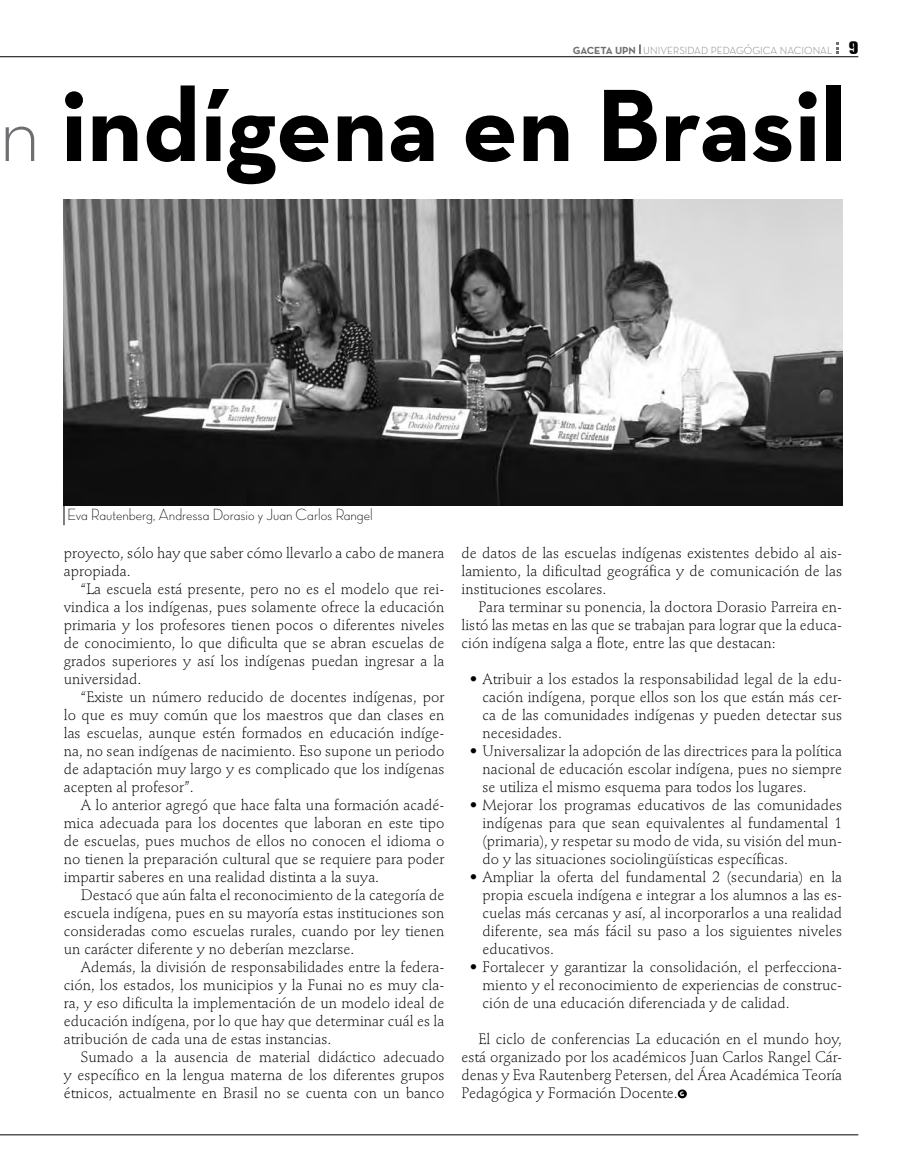
<style>
.page{position:relative;width:906px;height:1174px;background:#fff}
.page>*{position:absolute;margin:0;border:0;box-sizing:border-box;transform-origin:0 0}
.t1{font:700 104.55px "Neutra Text";color:#000}
.t2{font:16.5px "Neutra Disp Light Alt";color:#000}
.t3{font:300 15px/18px "Stempel Schneidler";color:#000;text-align:justify}
.t4{font:300 10.5px "Neutra Text";color:#77787b}
.t5{font:700 6.3px "Stone Sans";color:#fff;scale:.95 1}
.s1{font-weight:700;color:#6d6e71}
.s2{font-family:"Briem Akademi MM 900 400";font-weight:400;font-size:18px;color:#000}
.s3{font-weight:300;font-size:82.5px;color:#6d6e71}
</style>
<div class="page">
<hr style="left:0;top:56px;width:858px;height:1px;background:#000">
<svg style="left:836px;top:42px;width:3px;height:12px"></svg>
<hr style="left:0;top:1134px;width:858px;height:1px;background:#000">
<svg style="left:677px;top:1089px;width:10px;height:9px"></svg>
<img style="left:64px;top:199px;width:778px;height:306px">
<svg style="left:64px;top:505px;width:1px;height:20px"></svg>
<p class="t4" style="left:573px;top:44px;width:287px"><span class="s1">Gaceta upn</span> UNIVERSIDAD PEDAGÓGICA NACIONAL <span class="s2">9</span></p>
<h1 class="t1" style="left:-1px;top:60px;width:849px"><span class="s3">N</span> indígena en Brasil</h1>
<p class="t2" style="left:67px;top:505px;width:307px">Eva Rautenberg, Andressa Dorasio y Juan Carlos Rangel</p>
<p class="t3" style="left:64px;top:544px;width:382px">proyecto, sólo hay que saber cómo llevarlo a cabo de manera apropiada.</p>
<p class="t3" style="left:64px;top:580px;width:382px;text-indent:17px">“La escuela está presente, pero no es el modelo que rei&shy;vindica a los indígenas, pues solamente ofrece la educación primaria y los profesores tienen pocos o diferentes niveles de conocimiento, lo que dificulta que se abran escuelas de grados superiores y así los indígenas puedan ingresar a la universidad.</p>
<p class="t3" style="left:64px;top:688px;width:382px;text-indent:17px">“Existe un número reducido de docentes indígenas, por lo que es muy común que los maestros que dan clases en las escuelas, aunque estén formados en educación indíge&shy;na, no sean indígenas de nacimiento. Eso supone un periodo de adaptación muy largo y es complicado que los indígenas acepten al profesor”.</p>
<p class="t3" style="left:64px;top:796px;width:382px;text-indent:17px">A lo anterior agregó que hace falta una formación acadé&shy;mica adecuada para los docentes que laboran en este tipo de escuelas, pues muchos de ellos no conocen el idioma o no tienen la preparación cultural que se requiere para poder impartir saberes en una realidad distinta a la suya.</p>
<p class="t3" style="left:64px;top:886px;width:382px;text-indent:17px">Destacó que aún falta el reconocimiento de la categoría de escuela indígena, pues en su mayoría estas instituciones son consideradas como escuelas rurales, cuando por ley tienen un carácter diferente y no deberían mezclarse.</p>
<p class="t3" style="left:64px;top:958px;width:382px;text-indent:17px">Además, la división de responsabilidades entre la federa&shy;ción, los estados, los municipios y la Funai no es muy cla&shy;ra, y eso dificulta la implementación de un modelo ideal de educación indígena, por lo que hay que determinar cuál es la atribución de cada una de estas instancias.</p>
<p class="t3" style="left:64px;top:1048px;width:382px;text-indent:17px">Sumado a la ausencia de material didáctico adecuado y específico en la lengua materna de los diferentes grupos étnicos, actualmente en Brasil no se cuenta con un banco</p>
<p class="t3" style="left:461px;top:544px;width:382px">de datos de las escuelas indígenas existentes debido al ais&shy;lamiento, la dificultad geográfica y de comunicación de las instituciones escolares.</p>
<p class="t3" style="left:461px;top:598px;width:382px;text-indent:17px">Para terminar su ponencia, la doctora Dorasio Parreira en&shy;listó las metas en las que se trabajan para lograr que la educa&shy;ción indígena salga a flote, entre las que destacan:</p>
<p class="t3" style="left:482px;top:670px;width:361px;text-indent:-13px">• Atribuir a los estados la responsabilidad legal de la edu&shy;cación indígena, porque ellos son los que están más cer&shy;ca de las comunidades indígenas y pueden detectar sus necesidades.</p>
<p class="t3" style="left:482px;top:742px;width:361px;text-indent:-13px">• Universalizar la adopción de las directrices para la política nacional de educación escolar indígena, pues no siempre se utiliza el mismo esquema para todos los lugares.</p>
<p class="t3" style="left:482px;top:796px;width:361px;text-indent:-13px">• Mejorar los programas educativos de las comunidades indígenas para que sean equivalentes al fundamental 1 (primaria), y respetar su modo de vida, su visión del mun&shy;do y las situaciones sociolingüísticas específicas.</p>
<p class="t3" style="left:482px;top:868px;width:361px;text-indent:-13px">• Ampliar la oferta del fundamental 2 (secundaria) en la propia escuela indígena e integrar a los alumnos a las es&shy;cuelas más cercanas y así, al incorporarlos a una realidad diferente, sea más fácil su paso a los siguientes niveles educativos.</p>
<p class="t3" style="left:482px;top:958px;width:361px;text-indent:-13px">• Fortalecer y garantizar la consolidación, el perfecciona&shy;miento y el reconocimiento de experiencias de construc&shy;ción de una educación diferenciada y de calidad.</p>
<p class="t3" style="left:461px;top:1030px;width:382px;text-indent:17px">El ciclo de conferencias La educación en el mundo hoy, está organizado por los académicos Juan Carlos Rangel Cár&shy;denas y Eva Rautenberg Petersen, del Área Académica Teoría Pedagógica y Formación Docente.</p>
<p class="t5" style="left:679px;top:1090px;width:6px">G</p>
</div>
